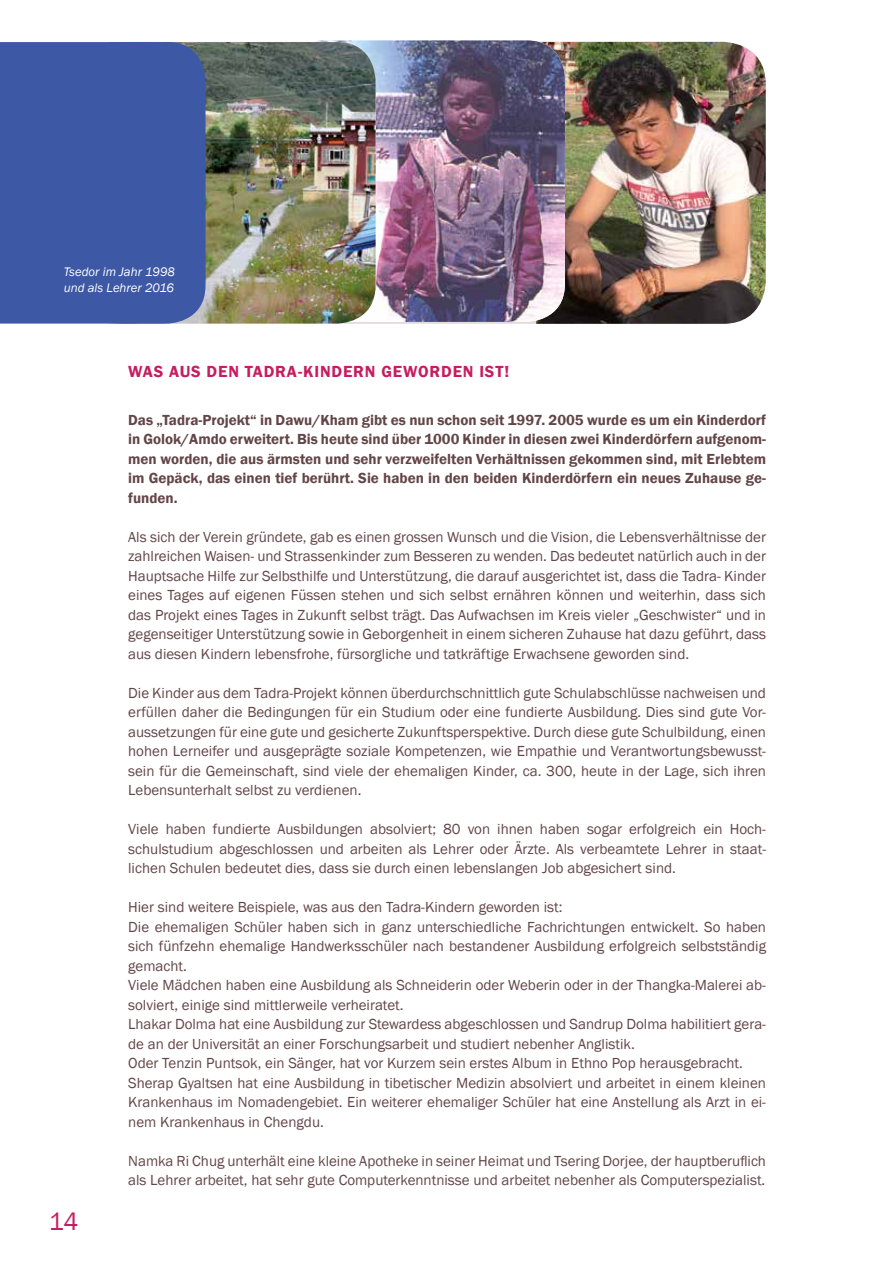
<style>
.page{position:relative;width:893px;height:1263px;background:#fff}
.page>*{position:absolute;margin:0;border:0;box-sizing:border-box;transform-origin:0 0}
.t1{font:25.5px "Franklin Gothic";color:#c61d60}
.t2{font:600 16.5px "Franklin Gothic";letter-spacing:.05em;color:#c61d60}
.t3{font:15px/19.5px "Franklin Gothic";color:#634547;text-align:justify}
.t4{font:600 15px/19.5px "Franklin Gothic";color:#634547;text-align:justify}
.t5{font:italic 12.75px/16.5px "Franklin Gothic";color:#fff}
</style>
<div class="page">
<img style="left:536px;top:42px;width:230px;height:282px">
<img style="left:317px;top:40px;width:248px;height:282px">
<img style="left:206px;top:42px;width:170px;height:282px">
<div style="left:0;top:42px;width:206px;height:282px;background:#3d58a4"></div>
<p class="t5" style="left:64px;top:264px;width:113px">Tsedor im Jahr 1998 und als Lehrer 2016</p>
<h1 class="t1" style="left:49px;top:1205px;width:31px">14</h1>
<p class="t2" style="left:128px;top:362px;width:382px">Was aus den Tadra-Kindern geworden ist!</p>
<p class="t4" style="left:128px;top:410px;width:639px">Das „Tadra-Projekt“ in Dawu/Kham gibt es nun schon seit 1997. 2005 wurde es um ein Kinderdorf in Golok/Amdo erweitert. Bis heute sind über 1000 Kinder in diesen zwei Kinderdörfern aufgenom&shy;men worden, die aus ärmsten und sehr verzweifelten Verhältnissen gekommen sind, mit Erlebtem im Gepäck, das einen tief berührt. Sie haben in den beiden Kinderdörfern ein neues Zuhause ge&shy;funden.</p>
<p class="t3" style="left:128px;top:527px;width:639px">Als sich der Verein gründete, gab es einen grossen Wunsch und die Vision, die Lebensverhältnisse der zahlreichen Waisen- und Strassenkinder zum Besseren zu wenden. Das bedeutet natürlich auch in der Hauptsache Hilfe zur Selbsthilfe und Unterstützung, die darauf ausgerichtet ist, dass die Tadra- Kinder eines Tages auf eigenen Füssen stehen und sich selbst ernähren können und weiterhin, dass sich das Projekt eines Tages in Zukunft selbst trägt. Das Aufwachsen im Kreis vieler „Geschwister“ und in gegenseitiger Unterstützung sowie in Geborgenheit in einem sicheren Zuhause hat dazu geführt, dass aus diesen Kindern lebensfrohe, fürsorgliche und tatkräftige Erwachsene geworden sind.</p>
<p class="t3" style="left:128px;top:683px;width:639px">Die Kinder aus dem Tadra-Projekt können überdurchschnittlich gute Schulabschlüsse nachweisen und erfüllen daher die Bedingungen für ein Studium oder eine fundierte Ausbildung. Dies sind gute Vor&shy;aussetzungen für eine gute und gesicherte Zukunftsperspektive. Durch diese gute Schulbildung, einen hohen Lerneifer und ausgeprägte soziale Kompetenzen, wie Empathie und Verantwortungsbewusst&shy;sein für die Gemeinschaft, sind viele der ehemaligen Kinder, ca. 300, heute in der Lage, sich ihren Lebensunterhalt selbst zu verdienen.</p>
<p class="t3" style="left:128px;top:820px;width:639px">Viele haben fundierte Ausbildungen absolviert; 80 von ihnen haben sogar erfolgreich ein Hoch&shy;schulstudium abgeschlossen und arbeiten als Lehrer oder Ärzte. Als verbeamtete Lehrer in staat&shy;lichen Schulen bedeutet dies, dass sie durch einen lebenslangen Job abgesichert sind.</p>
<p class="t3" style="left:128px;top:898px;width:639px;text-align:left">Hier sind weitere Beispiele, was aus den Tadra-Kindern geworden ist:<br>Die ehemaligen Schüler haben sich in ganz unterschiedliche Fachrichtungen entwickelt. So haben sich fünfzehn ehemalige Handwerksschüler nach bestandener Ausbildung erfolgreich selbstständig gemacht.<br>Viele Mädchen haben eine Ausbildung als Schneiderin oder Weberin oder in der Thangka-Malerei ab&shy;solviert, einige sind mittlerweile verheiratet.<br>Lhakar Dolma hat eine Ausbildung zur Stewardess abgeschlossen und Sandrup Dolma habilitiert gera&shy;de an der Universität an einer Forschungsarbeit und studiert nebenher Anglistik.<br>Oder Tenzin Puntsok, ein Sänger, hat vor Kurzem sein erstes Album in Ethno Pop herausgebracht.<br>Sherap Gyaltsen hat eine Ausbildung in tibetischer Medizin absolviert und arbeitet in einem kleinen Krankenhaus im Nomadengebiet. Ein weiterer ehemaliger Schüler hat eine Anstellung als Arzt in ei&shy;nem Krankenhaus in Chengdu.</p>
<p class="t3" style="left:128px;top:1151px;width:639px">Namka Ri Chug unterhält eine kleine Apotheke in seiner Heimat und Tsering Dorjee, der hauptberuflich als Lehrer arbeitet, hat sehr gute Computerkenntnisse und arbeitet nebenher als Computerspezialist.</p>
</div>
